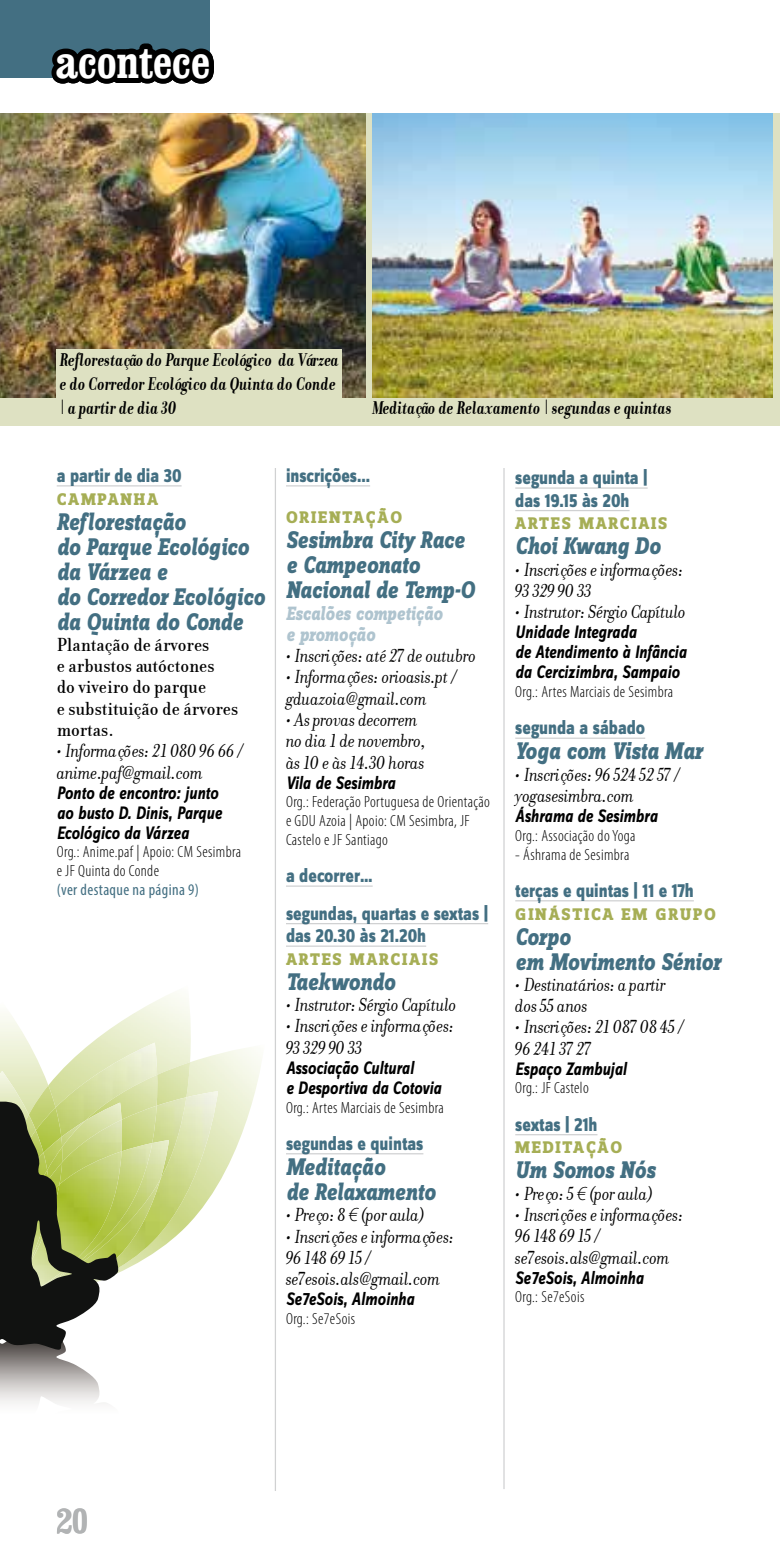
<style>
.page{position:relative;width:780px;height:1560px;background:#fff}
.page>*{position:absolute;margin:0;border:0;box-sizing:border-box;transform-origin:0 0}
.t1{font:700 condensed 45px "Clarendon";letter-spacing:-.01em;color:#fff}
.t2{font:700 condensed 35px "Clarendon";color:#b1b3b4}
.t3{font:italic 800 25px/25px "Zine Slab Dis";color:#436f82;scale:.85 1}
.t4{font:italic 20px/21.2px "Donatora";letter-spacing:-.01em;color:#000}
.t5{font:800 20px/37.5px "Zine Sans Dis";color:#436f82;scale:.85 1}
.t6{font:italic 700 20px/24px "Donatora";color:#000;scale:.85 1}
.t7{font:500 20px/21.2px "Donatora";color:#000}
.t8{font:italic 800 20px/21.2px "Zine Slab Dis";letter-spacing:.01em;color:#afc4cf;scale:.85 1}
.t9{font:italic 700 18.75px/20px "Zine Sans Dis";color:#000;scale:.85 1}
.t10{font:800 17.5px "Zine Slab Dis";letter-spacing:.1em;color:#a6ae55}
.t11{font:300 condensed 16.25px/18.8px "Myriad Pro";letter-spacing:.025em;color:#000}
.t12{font:condensed 16.25px "Myriad Pro";letter-spacing:.025em;color:#436f82}
.s1{font-family:"Myriad Pro";font-weight:300}
</style>
<div class="page">
<img style="left:0;top:1349px;width:108px;height:55px">
<img style="left:93px;top:993px;width:98px;height:51px">
<img style="left:48px;top:1044px;width:214px;height:140px">
<img style="left:157px;top:1062px;width:33px;height:29px">
<img style="left:0;top:1013px;width:48px;height:72px">
<img style="left:29px;top:1085px;width:27px;height:6px">
<img style="left:56px;top:1042px;width:101px;height:49px">
<img style="left:85px;top:1074px;width:72px;height:17px">
<img style="left:29px;top:1091px;width:189px;height:136px">
<img style="left:29px;top:1097px;width:157px;height:145px">
<img style="left:122px;top:1105px;width:35px;height:34px">
<img style="left:0;top:1070px;width:29px;height:30px">
<img style="left:119px;top:1139px;width:50px;height:115px">
<img style="left:119px;top:1142px;width:33px;height:130px">
<svg style="left:0;top:1100px;width:119px;height:249px;background:#6c7349"></svg>
<div style="left:0;top:0;width:209px;height:78px;background:#436f82"></div>
<svg style="left:51px;top:38px;width:163px;height:46px"></svg>
<hr style="left:275px;top:468px;width:1px;height:1022px;background:#d0d1d2">
<hr style="left:503px;top:468px;width:1px;height:1020px;background:#d0d1d2">
<div style="left:0;top:113px;width:780px;height:312px;background:#dee1c2"></div>
<img style="left:372px;top:113px;width:400px;height:284px">
<img style="left:0;top:113px;width:365px;height:284px">
<hr style="left:57px;top:485px;width:124px;height:1px;background:#d0d1d2">
<hr style="left:286px;top:485px;width:84px;height:1px;background:#d0d1d2">
<hr style="left:286px;top:885px;width:86px;height:1px;background:#d0d1d2">
<hr style="left:286px;top:922px;width:202px;height:2px;background:#d0d1d2">
<hr style="left:286px;top:945px;width:140px;height:1px;background:#d0d1d2">
<hr style="left:286px;top:1152px;width:137px;height:2px;background:#d0d1d2">
<hr style="left:515px;top:487px;width:132px;height:1px;background:#d0d1d2">
<hr style="left:515px;top:510px;width:114px;height:1px;background:#d0d1d2">
<hr style="left:515px;top:737px;width:130px;height:1px;background:#d0d1d2">
<hr style="left:515px;top:900px;width:178px;height:1px;background:#d0d1d2">
<hr style="left:515px;top:1133px;width:82px;height:2px;background:#d0d1d2">
<div style="left:57px;top:349px;width:285px;height:65px;background:#dee1c2"></div>
<h1 class="t1" style="left:55px;top:35px;width:157px">acontece</h1>
<p class="t6" style="left:60px;top:348px;width:330px">Reflorestação do Parque Ecológico da Várzea e do Corredor Ecológico da Quinta do Conde | a partir de dia 30</p>
<p class="t6" style="left:48px;top:396px;width:40px">aaaa</p>
<p class="t6" style="left:372px;top:396px;width:354px">Meditação de Relaxamento | segundas e quintas</p>
<p class="t6" style="left:381px;top:396px;width:30px">aaa</p>
<p class="t5" style="left:57px;top:458px;width:148px">a partir de dia 30</p>
<p class="t10" style="left:57px;top:489px;width:103px">CAMPANHA</p>
<p class="t3" style="left:57px;top:510px;width:246px">Reflorestação<br>do Parque Ecológico da Várzea e<br>do Corredor Ecológico da Quinta do Conde</p>
<p class="t7" style="left:57px;top:634px;width:183px">Plantação de árvores<br>e arbustos autóctones<br>do viveiro do parque<br>e substituição de árvores mortas.</p>
<p class="t4" style="left:57px;top:740px;width:188px">• Informações: 21 080 96 66 / anime.paf@gmail.com</p>
<p class="t9" style="left:57px;top:783px;width:196px">Ponto de encontro: junto ao busto D. Dinis, Parque<br>Ecológico da Várzea</p>
<p class="t11" style="left:57px;top:842px;width:186px">Org.: Anime.paf | Apoio: CM Sesimbra e JF Quinta do Conde</p>
<p class="t12" style="left:57px;top:879px;width:144px">(ver destaque na página 9)</p>
<p class="t5" style="left:286px;top:458px;width:100px">inscrições...</p>
<p class="t10" style="left:286px;top:508px;width:118px">ORIENTAÇÃO</p>
<p class="t3" style="left:286px;top:529px;width:223px">Sesimbra City Race e Campeonato<br>Nacional de Temp-O</p>
<p class="t8" style="left:286px;top:603px;width:186px">Escalões competição e promoção</p>
<p class="t4" style="left:286px;top:645px;width:192px">• Inscrições: até 27 de outubro</p>
<p class="t4" style="left:286px;top:666px;width:173px">• Informações: orioasis.pt / gduazoia@gmail.com</p>
<p class="t4" style="left:286px;top:709px;width:142px">• As provas decorrem no dia 1 de novembro, às 10 e às 14.30 horas</p>
<p class="t9" style="left:286px;top:773px;width:130px">Vila de Sesimbra</p>
<p class="t11" style="left:286px;top:792px;width:205px">Org.: Federação Portuguesa de Orientação e GDU Azoia | Apoio: CM Sesimbra, JF<br>Castelo e JF Santiago</p>
<p class="t5" style="left:286px;top:858px;width:239px">a decorrer…<br>segundas, quartas e sextas |</p>
<p class="t5" style="left:286px;top:918px;width:166px">das 20.30 às 21.20h</p>
<p class="t10" style="left:286px;top:949px;width:154px">ARTES MARCIAIS</p>
<p class="t3" style="left:286px;top:970px;width:130px">Taekwondo</p>
<p class="t4" style="left:286px;top:994px;width:172px">• Instrutor: Sérgio Capítulo</p>
<p class="t4" style="left:286px;top:1015px;width:170px">• Inscrições e informações:<br>93 329 90 33</p>
<p class="t9" style="left:286px;top:1058px;width:184px">Associação Cultural<br>e Desportiva da Cotovia</p>
<p class="t11" style="left:286px;top:1097px;width:159px">Org.: Artes Marciais de Sesimbra</p>
<p class="t5" style="left:286px;top:1125px;width:163px">segundas e quintas</p>
<p class="t3" style="left:286px;top:1155px;width:177px">Meditação<br>de Relaxamento</p>
<p class="t4" style="left:286px;top:1204px;width:141px">• Preço: 8 <span class="s1">€</span> (por aula)</p>
<p class="t4" style="left:286px;top:1225px;width:170px">• Inscrições e informações:<br>96 148 69 15 / se7esois.als@gmail.com</p>
<p class="t9" style="left:286px;top:1289px;width:152px">Se7eSois, Almoinha</p>
<p class="t11" style="left:286px;top:1308px;width:71px">Org.: Se7eSois</p>
<p class="t5" style="left:515px;top:467px;width:157px;line-height:22.5px">segunda a quinta | das 19.15 às 20h</p>
<p class="t10" style="left:515px;top:514px;width:154px">ARTES MARCIAIS</p>
<p class="t3" style="left:515px;top:535px;width:172px">Choi Kwang Do</p>
<p class="t4" style="left:515px;top:558px;width:170px">• Inscrições e informações:<br>93 329 90 33</p>
<p class="t4" style="left:515px;top:601px;width:172px">• Instrutor: Sérgio Capítulo</p>
<p class="t9" style="left:515px;top:623px;width:203px">Unidade Integrada<br>de Atendimento à Infância da Cercizimbra, Sampaio</p>
<p class="t11" style="left:515px;top:682px;width:159px">Org.: Artes Marciais de Sesimbra</p>
<p class="t5" style="left:515px;top:710px;width:154px">segunda a sábado</p>
<p class="t3" style="left:515px;top:740px;width:222px">Yoga com Vista Mar</p>
<p class="t4" style="left:515px;top:763px;width:167px">• Inscrições: 96 524 52 57 / yogasesimbra.com</p>
<p class="t9" style="left:515px;top:806px;width:169px">Áshrama de Sesimbra</p>
<p class="t11" style="left:515px;top:825px;width:122px">Org.: Associação do Yoga</p>
<p class="t11" style="left:515px;top:844px;width:116px">- Áshrama de Sesimbra</p>
<p class="t5" style="left:515px;top:872px;width:211px">terças e quintas | 11 e 17h</p>
<p class="t10" style="left:515px;top:904px;width:202px">GINÁSTICA EM GRUPO</p>
<p class="t3" style="left:515px;top:925px;width:243px">Corpo<br>em Movimento Sénior</p>
<p class="t4" style="left:515px;top:973px;width:152px">• Destinatários: a partir dos 55 anos</p>
<p class="t4" style="left:515px;top:1016px;width:170px">• Inscrições: 21 087 08 45 /<br>96 241 37 27</p>
<p class="t9" style="left:515px;top:1059px;width:132px">Espaço Zambujal</p>
<p class="t11" style="left:515px;top:1078px;width:75px">Org.: JF Castelo</p>
<p class="t5" style="left:515px;top:1106px;width:98px">sextas | 21h</p>
<p class="t10" style="left:515px;top:1138px;width:108px">MEDITAÇÃO</p>
<p class="t3" style="left:515px;top:1158px;width:166px">Um Somos Nós</p>
<p class="t4" style="left:515px;top:1182px;width:140px">• Preço: 5 <span class="s1">€</span> (por aula)</p>
<p class="t4" style="left:515px;top:1203px;width:170px">• Inscrições e informações:<br>96 148 69 15 / se7esois.als@gmail.com</p>
<p class="t9" style="left:515px;top:1268px;width:152px">Se7eSois, Almoinha</p>
<p class="t11" style="left:515px;top:1287px;width:71px">Org.: Se7eSois</p>
<h2 class="t2" style="left:57px;top:1499px;width:32px">20</h2>
</div>
